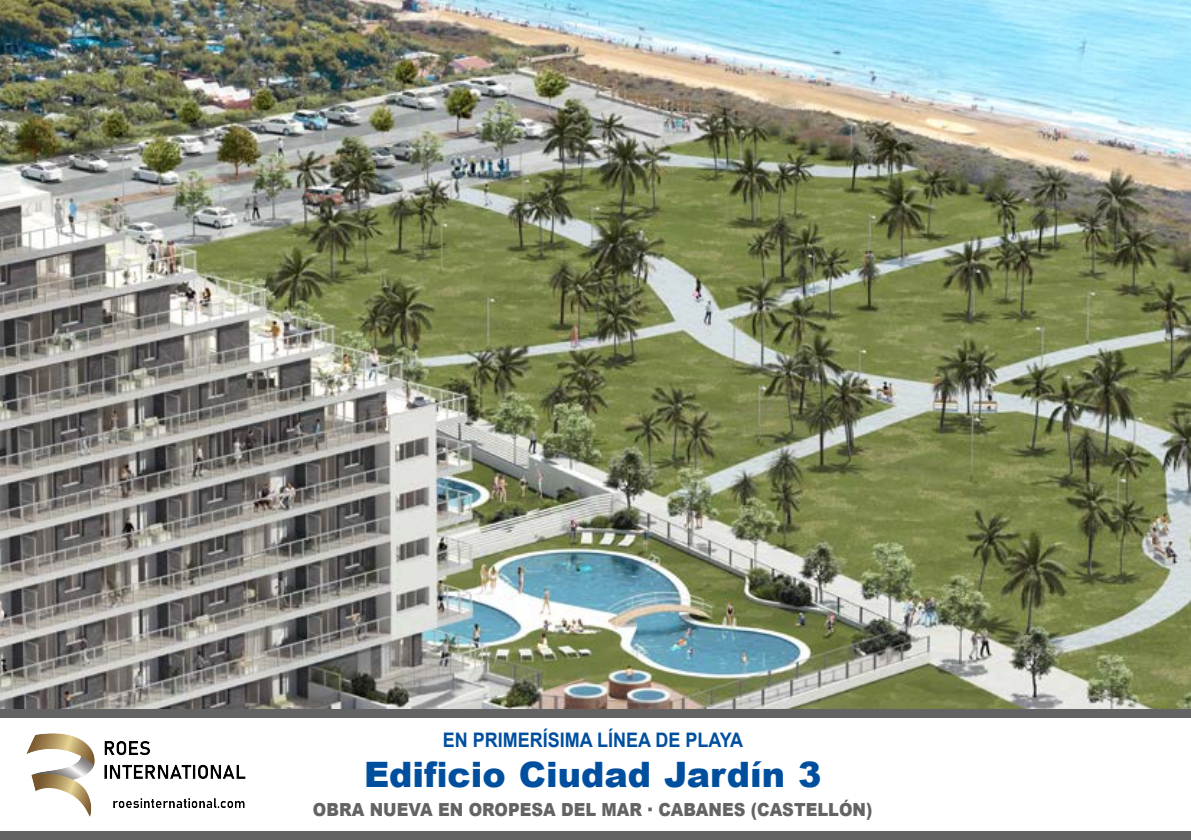
<style>
.page{position:relative;width:1191px;height:840px;background:#fff}
.page>*{position:absolute;margin:0;border:0;box-sizing:border-box;transform-origin:0 0}
.t1{font:900 35px "Arial";color:#004f9f}
.t2{font:700 20px "Arial";color:#004f9f;scale:.9 1}
.t3{font:900 18px "Arial";color:#646363;scale:.9 1}
</style>
<div class="page">
<img style="left:0;top:0;width:1191px;height:708px">
<div style="left:0;top:708px;width:1191px;height:9px;background:#646363"></div>
<div style="left:0;top:831px;width:1191px;height:8px;background:#646363"></div>
<img style="left:26px;top:733px;width:220px;height:84px">
<p class="t2" style="left:443px;top:725px;width:335px">EN PRIMERÍSIMA LÍNEA DE PLAYA</p>
<h1 class="t1" style="left:364px;top:748px;width:459px">Edificio Ciudad Jardín 3</h1>
<p class="t3" style="left:313px;top:795px;width:623px">OBRA NUEVA EN OROPESA DEL MAR · CABANES (CASTELLÓN)</p>
</div>
